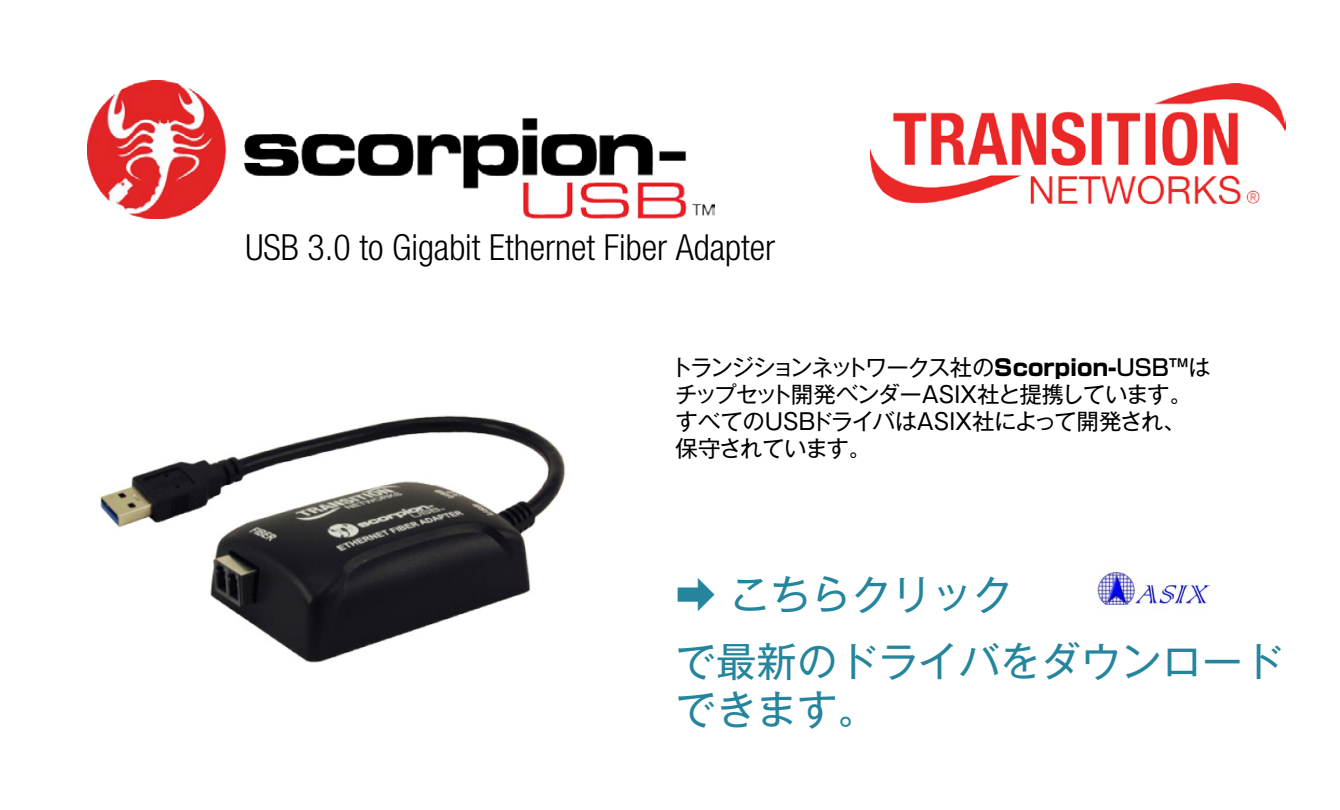
<style>
.page{position:relative;width:1340px;height:810px;background:#fff}
.page>*{position:absolute;margin:0;border:0;box-sizing:border-box;transform-origin:0 0}
.t1{font:40.5px/67px "Gothic MB101 Pro";color:#24859c}
.t2{font:300 condensed 36px "Helvetica Neue LT Std";color:#000}
.t3{font:22.5px/27px "Gothic MB101 Pro";letter-spacing:-.055em;color:#000}
.s1{font-family:"Shin Go Pro";font-weight:800}
.s2{font-family:"Shin Go Pro";font-weight:500}
.s3{font-weight:700}
</style>
<div class="page">
<img style="left:1095px;top:566px;width:114px;height:44px">
<img style="left:870px;top:83px;width:415px;height:121px">
<img style="left:88px;top:80px;width:626px;height:139px">
<img style="left:100px;top:415px;width:466px;height:248px">
<h2 class="t2" style="left:245px;top:227px;width:531px">USB 3.0 to Gigabit Ethernet Fiber Adapter</h2>
<p class="t3" style="left:670px;top:350px;width:541px">トランジションネットワークス社の<span class="s1">Scorpion-</span><span class="s2">USB™</span>はチップセット開発ベンダーASIX社と提携しています。すべてのUSBドライバはASIX社によって開発され、<br>保守されています。</p>
<h1 class="t1" style="left:675px;top:555px;width:609px"><span class="s3">➡</span> こちらクリック<br>で最新のドライバをダウンロード</h1>
<h1 class="t1" style="left:675px;top:671px;width:204px">できます。</h1>
</div>
